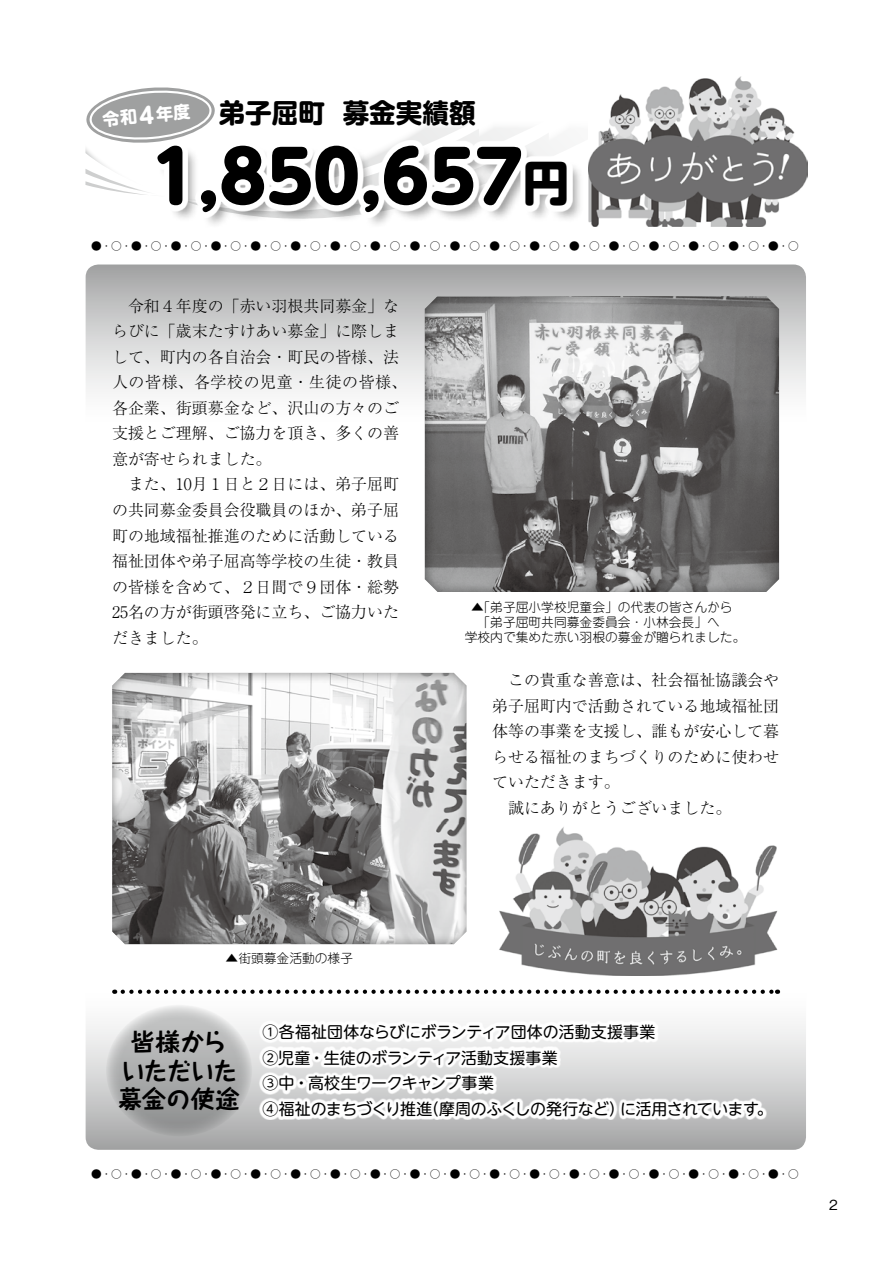
<style>
.page{position:relative;width:893px;height:1263px;background:#fff}
.page>*{position:absolute;margin:0;border:0;box-sizing:border-box;transform-origin:0 0}
.t1{font:800 70.95px "UD Shin M Go Pr 6 N";color:#000}
.t2{font:800 47.4px "UD Shin M Go Pr 6 N";color:#000}
.t3{font:700 26.55px "UD Shin M Go Pr 6 N";color:#000}
.t4{font:700 24.45px/28.7px "Taka Hand Std";letter-spacing:-.025em;color:#000;text-align:center}
.t5{font:300 15.9px/25.5px "Ryumin Pro";color:#000}
.t6{font:15.9px "UD Shin M Go Pro";letter-spacing:-.01em;color:#000}
.t7{font:15.9px "UD Shin M Go Pro";letter-spacing:-.035em;color:#000}
.t8{font:500 13.8px "Gothic BBB Pro";color:#000}
.t9{font:300 12.75px "Jun 101 Pro";color:#000}
.t10{font:300 10.65px "Shin M Go Pro";color:#000}
</style>
<div class="page">
<div style="left:157px;top:146px;width:427px;height:83px;background:#000;opacity:.4"></div>
<svg style="left:157px;top:142px;width:415px;height:76px"></svg>
<img style="left:588px;top:77px;width:219px;height:149px">
<svg style="left:86px;top:264px;width:720px;height:164px"></svg>
<svg style="left:86px;top:989px;width:720px;height:161px"></svg>
<div style="left:422px;top:293px;width:357px;height:300px;background:#000;opacity:.5"></div>
<div style="left:111px;top:670px;width:357px;height:275px;background:#000;opacity:.5"></div>
<svg style="left:106px;top:1004px;width:146px;height:132px;background:#b1b2b3"></svg>
<svg style="left:258px;top:1020px;width:509px;height:100px;fill:#f6f6f6"></svg>
<img style="left:499px;top:827px;width:279px;height:149px">
<svg style="left:123px;top:989px;width:655px;height:5px"></svg>
<svg style="left:85px;top:87px;width:463px;height:119px"></svg>
<h3 class="t3" style="left:219px;top:90px;width:108px">弟子屈町</h3>
<h3 class="t3" style="left:343px;top:90px;width:134px">募金実績額</h3>
<h1 class="t1" style="left:151px;top:115px;width:373px">1,850,657</h1>
<h2 class="t2" style="left:522px;top:141px;width:49px">円</h2>
<p class="t10" style="left:91px;top:237px;width:709px">●・○・●・○・●・○・●・○・●・○・●・○・●・○・●・○・●・○・●・○・●・○・●・○・●・○・●・○・●・○・●・○・●・○・●・○</p>
<p class="t5" style="left:112px;top:292px;width:297px">　令和４年度の「赤い羽根共同募金」ならびに「歳末たすけあい募金」に際しまして、町内の各自治会・町民の皆様、法人の皆様、各学校の児童・生徒の皆様、各企業、街頭募金など、沢山の方々のご支援とご理解、ご協力を頂き、多くの善意が寄せられました。<br>　また、10月１日と２日には、弟子屈町の共同募金委員会役職員のほか、弟子屈町の地域福祉推進のために活動している福祉団体や弟子屈高等学校の生徒・教員の皆様を含めて、２日間で９団体・総勢<br>25名の方が街頭啓発に立ち、ご協力いただきました。</p>
<p class="t9" style="left:471px;top:597px;width:263px">▲「弟子屈小学校児童会」の代表の皆さんから</p>
<p class="t9" style="left:477px;top:612px;width:244px">「弟子屈町共同募金委員会・小林会長」へ</p>
<p class="t9" style="left:465px;top:626px;width:282px">学校内で集めた赤い羽根の募金が贈られました。</p>
<p class="t5" style="left:492px;top:666px;width:289px">　この貴重な善意は、社会福祉協議会や弟子屈町内で活動されている地域福祉団体等の事業を支援し、誰もが安心して暮らせる福祉のまちづくりのために使わせていただきます。<br>　誠にありがとうございました。</p>
<p class="t9" style="left:226px;top:948px;width:129px">▲街頭募金活動の様子</p>
<h3 class="t4" style="left:118px;top:1025px;width:123px">皆様からいただいた募金の使途</h3>
<p class="t6" style="left:262px;top:1019px;width:395px">①各福祉団体ならびにボランティア団体の活動支援事業</p>
<p class="t6" style="left:262px;top:1045px;width:297px">②児童・生徒のボランティア活動支援事業</p>
<p class="t6" style="left:262px;top:1070px;width:233px">③中・高校生ワークキャンプ事業</p>
<p class="t7" style="left:262px;top:1096px;width:172px">④福祉のまちづくり推進</p>
<p class="t6" style="left:423px;top:1096px;width:203px">（摩周のふくしの発行など）</p>
<p class="t7" style="left:620px;top:1096px;width:154px">に活用されています。</p>
<p class="t10" style="left:91px;top:1165px;width:709px">●・○・●・○・●・○・●・○・●・○・●・○・●・○・●・○・●・○・●・○・●・○・●・○・●・○・●・○・●・○・●・○・●・○・●・○</p>
<p class="t8" style="left:829px;top:1194px;width:10px">2</p>
</div>
